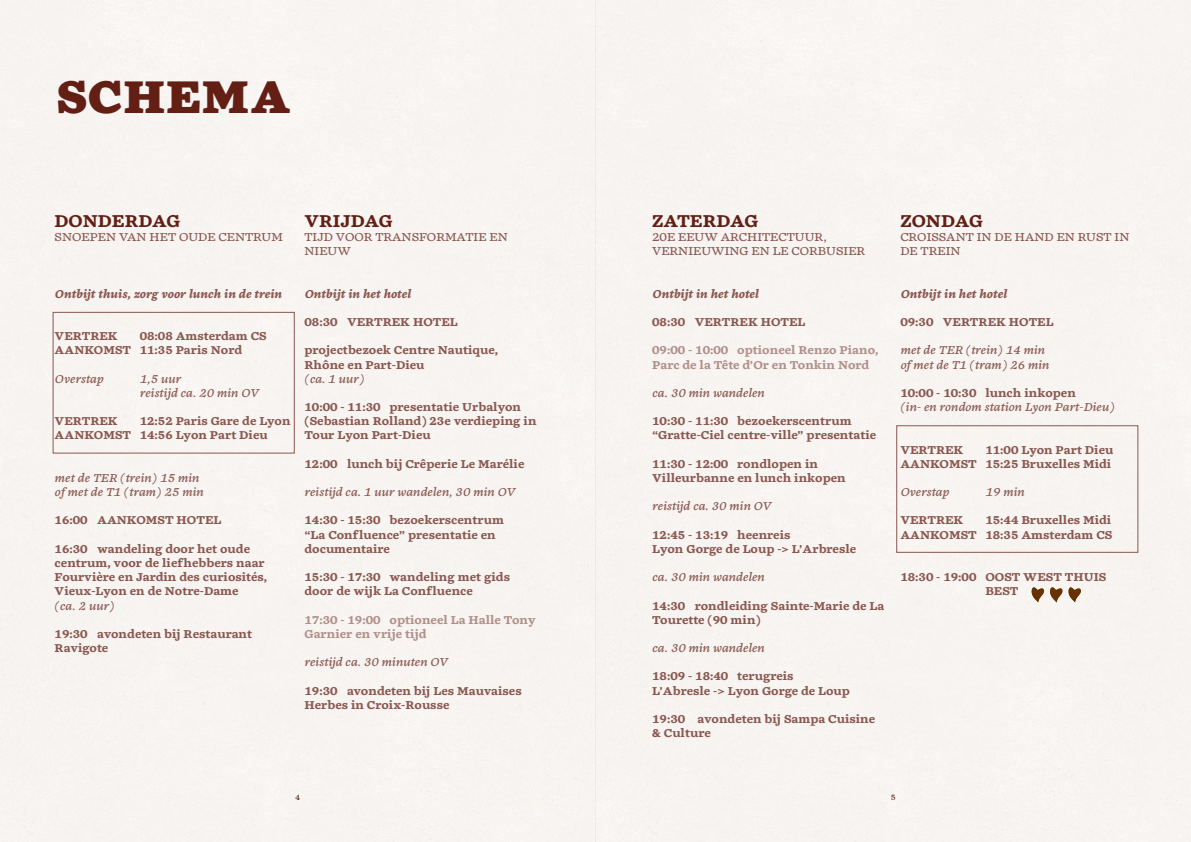
<style>
.page{position:relative;width:1191px;height:842px;background:#fff}
.page>*{position:absolute;margin:0;border:0;box-sizing:border-box;transform-origin:0 0}
.t1{font:900 48px "Chiavettieri";letter-spacing:.015em;color:#631f14}
.t2{font:700 18px "Chiavettieri";color:#631f14}
.t3{font:700 12px/14.2px "Chiavettieri";color:#8a574f}
.t4{font:italic 12px/14.2px "Chiavettieri";color:#8a574f}
.t5{font:12px/14.2px "Chiavettieri";color:#8a574f}
.t6{font:700 12px/14.2px "Chiavettieri";color:#b18f89}
.t7{font:italic 700 12px "Chiavettieri";color:#8a574f}
.t8{font:8px "Chiavettieri";color:#631f14}
</style>
<div class="page">
<div style="left:53px;top:312px;width:242px;height:142px;border:1px solid #8a574f"></div>
<div style="left:896px;top:425px;width:242px;height:128px;border:1px solid #8a574f"></div>
<svg style="left:1030px;top:586px;width:52px;height:18px"></svg>
<h1 class="t1" style="left:57px;top:66px;width:236px">SCHEMA</h1>
<h2 class="t2" style="left:55px;top:209px;width:127px">DONDERDAG</h2>
<p class="t5" style="left:55px;top:230px;width:230px">SNOEPEN VAN HET OUDE CENTRUM</p>
<p class="t7" style="left:55px;top:286px;width:229px">Ontbijt thuis, zorg voor lunch in de trein</p>
<p class="t3" style="left:55px;top:329px;width:65px">VERTREK</p>
<p class="t3" style="left:55px;top:329px;width:213px;text-indent:85px">08:08 Amsterdam CS<br>AANKOMST 11:35 Paris Nord</p>
<p class="t4" style="left:55px;top:372px;width:50px">Overstap</p>
<p class="t4" style="left:140px;top:372px;width:120px">1,5 uur<br>reistijd ca. 20 min OV</p>
<p class="t3" style="left:55px;top:414px;width:65px">VERTREK</p>
<p class="t3" style="left:55px;top:414px;width:237px;text-indent:85px">12:52 Paris Gare de Lyon<br>AANKOMST 14:56 Lyon Part Dieu</p>
<p class="t4" style="left:55px;top:471px;width:150px">met de TER (trein) 15 min of met de T1 (tram) 25 min</p>
<p class="t3" style="left:55px;top:513px;width:168px">16:00 AANKOMST HOTEL</p>
<p class="t3" style="left:55px;top:542px;width:214px">16:30 wandeling door het oude centrum, voor de liefhebbers naar<br>Fourvière en Jardin des curiosités,<br>Vieux-Lyon en de Notre-Dame</p>
<p class="t4" style="left:55px;top:598px;width:61px">(ca. 2 uur)</p>
<p class="t3" style="left:55px;top:627px;width:199px">19:30 avondeten bij Restaurant<br>Ravigote</p>
<h2 class="t2" style="left:304px;top:209px;width:90px">VRIJDAG</h2>
<p class="t5" style="left:304px;top:230px;width:205px">TIJD VOOR TRANSFORMATIE EN<br>NIEUW</p>
<p class="t7" style="left:304px;top:286px;width:108px">Ontbijt in het hotel</p>
<p class="t3" style="left:304px;top:315px;width:155px">08:30 VERTREK HOTEL</p>
<p class="t3" style="left:304px;top:343px;width:195px">projectbezoek Centre Nautique,<br>Rhône en Part-Dieu</p>
<p class="t4" style="left:304px;top:372px;width:61px">(ca. 1 uur)</p>
<p class="t3" style="left:304px;top:400px;width:234px">10:00 - 11:30 presentatie Urbalyon (Sebastian Rolland) 23e verdieping in<br>Tour Lyon Part-Dieu</p>
<p class="t3" style="left:304px;top:457px;width:221px">12:00 lunch bij Crêperie Le Marélie</p>
<p class="t4" style="left:304px;top:485px;width:212px">reistijd ca. 1 uur wandelen, 30 min OV</p>
<p class="t3" style="left:304px;top:513px;width:201px">14:30 - 15:30 bezoekerscentrum “La Confluence” presentatie en documentaire</p>
<p class="t3" style="left:304px;top:570px;width:207px">15:30 - 17:30 wandeling met gids door de wijk La Confluence</p>
<p class="t6" style="left:304px;top:613px;width:233px">17:30 - 19:00 optioneel La Halle Tony<br>Garnier en vrije tijd</p>
<p class="t4" style="left:304px;top:655px;width:145px">reistijd ca. 30 minuten OV</p>
<p class="t3" style="left:304px;top:684px;width:219px">19:30 avondeten bij Les Mauvaises<br>Herbes in Croix-Rousse</p>
<h2 class="t2" style="left:652px;top:209px;width:108px">ZATERDAG</h2>
<p class="t5" style="left:652px;top:230px;width:214px">20E EEUW ARCHITECTUUR,<br>VERNIEUWING EN LE CORBUSIER</p>
<p class="t7" style="left:652px;top:286px;width:108px">Ontbijt in het hotel</p>
<p class="t3" style="left:652px;top:315px;width:155px">08:30 VERTREK HOTEL</p>
<p class="t6" style="left:652px;top:343px;width:228px">09:00 - 10:00 optioneel Renzo Piano,<br>Parc de la Tête d’Or en Tonkin Nord</p>
<p class="t4" style="left:652px;top:386px;width:114px">ca. 30 min wandelen</p>
<p class="t3" style="left:652px;top:414px;width:226px">10:30 - 11:30 bezoekerscentrum “Gratte-Ciel centre-ville” presentatie</p>
<p class="t3" style="left:652px;top:457px;width:195px">11:30 - 12:00 rondlopen in<br>Villeurbanne en lunch inkopen</p>
<p class="t4" style="left:652px;top:499px;width:120px">reistijd ca. 30 min OV</p>
<p class="t3" style="left:652px;top:528px;width:205px">12:45 - 13:19 heenreis<br>Lyon Gorge de Loup -&gt; L’Arbresle</p>
<p class="t4" style="left:652px;top:570px;width:114px">ca. 30 min wandelen</p>
<p class="t3" style="left:652px;top:599px;width:234px">14:30 rondleiding Sainte-Marie de La<br>Tourette (90 min)</p>
<p class="t4" style="left:652px;top:641px;width:114px">ca. 30 min wandelen</p>
<p class="t3" style="left:652px;top:669px;width:199px">18:09 - 18:40 terugreis<br>L’Abresle -&gt; Lyon Gorge de Loup</p>
<p class="t3" style="left:652px;top:712px;width:224px">19:30 avondeten bij Sampa Cuisine &amp; Culture</p>
<h2 class="t2" style="left:900px;top:209px;width:84px">ZONDAG</h2>
<p class="t5" style="left:900px;top:230px;width:231px">CROISSANT IN DE HAND EN RUST IN<br>DE TREIN</p>
<p class="t7" style="left:900px;top:286px;width:108px">Ontbijt in het hotel</p>
<p class="t3" style="left:900px;top:315px;width:155px">09:30 VERTREK HOTEL</p>
<p class="t4" style="left:900px;top:343px;width:150px">met de TER (trein) 14 min of met de T1 (tram) 26 min</p>
<p class="t3" style="left:900px;top:386px;width:177px">10:00 - 10:30 lunch inkopen</p>
<p class="t4" style="left:900px;top:400px;width:216px">(in- en rondom station Lyon Part-Dieu)</p>
<p class="t3" style="left:900px;top:443px;width:65px">VERTREK</p>
<p class="t3" style="left:900px;top:443px;width:214px;text-align:right">11:00 Lyon Part Dieu<br>AANKOMST 15:25 Bruxelles Midi</p>
<p class="t4" style="left:900px;top:485px;width:50px">Overstap</p>
<p class="t4" style="left:985px;top:485px;width:41px">19 min</p>
<p class="t3" style="left:900px;top:513px;width:65px">VERTREK</p>
<p class="t3" style="left:900px;top:513px;width:213px;text-align:right">15:44 Bruxelles Midi<br>AANKOMST 18:35 Amsterdam CS</p>
<p class="t3" style="left:900px;top:570px;width:207px;text-align:center">18:30 - 19:00 OOST WEST THUIS<br>BEST</p>
<p class="t8" style="left:295px;top:792px;width:6px">4</p>
<p class="t8" style="left:890px;top:792px;width:6px">5</p>
</div>
